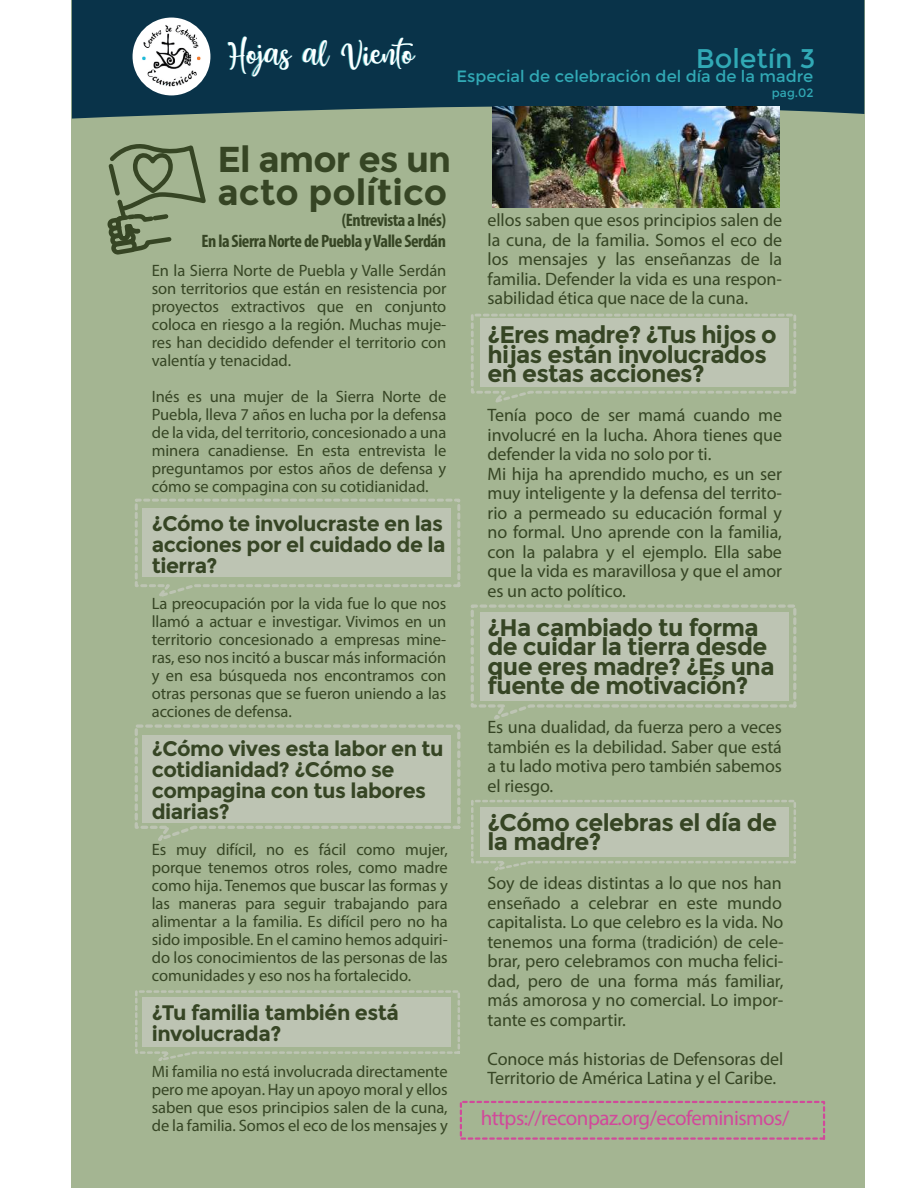
<style>
.page{position:relative;width:918px;height:1188px;background:#fff}
.page>*{position:absolute;margin:0;border:0;box-sizing:border-box;transform-origin:0 0}
.t1{font:43.2px "Honey Butter";color:#fff}
.t2{font:700 36px/33px "Montserrat";letter-spacing:-.005em;color:#364524}
.t3{font:27px "Montserrat";color:#31a9b5}
.t4{font:700 24px/19.5px "Montserrat";letter-spacing:-.025em;color:#364524}
.t5{font:700 21px/21px "Montserrat";letter-spacing:-.025em;color:#364524}
.t6{font:21px "Myriad Pro";letter-spacing:-.025em;color:#d1499a}
.t7{font:18px/19.5px "Myriad Pro";letter-spacing:-.005em;color:#364524;text-align:justify}
.t8{font:700 condensed 18px/21px "Myriad Pro";letter-spacing:-.025em;color:#364524;text-align:right}
.t9{font:16.5px/18px "Myriad Pro";letter-spacing:-.005em;color:#364524;text-align:justify}
.t10{font:16.35px "Montserrat";color:#31a9b5}
.t11{font:12px "Montserrat";color:#31a9b5}
</style>
<div class="page">
<div style="left:71px;top:0;width:793px;height:1188px;background:#a4b592"></div>
<div style="left:72px;top:0;width:792px;height:119px;background:#093349"></div>
<div style="left:133px;top:18px;width:77px;height:77px;background:#fff;border-radius:50%"></div>
<img style="left:141px;top:24px;width:61px;height:63px">
<svg style="left:135px;top:498px;width:326px;height:99px"></svg>
<svg style="left:134px;top:724px;width:327px;height:117px"></svg>
<svg style="left:135px;top:990px;width:325px;height:71px"></svg>
<svg style="left:471px;top:800px;width:325px;height:71px"></svg>
<svg style="left:470px;top:604px;width:327px;height:116px"></svg>
<svg style="left:471px;top:313px;width:325px;height:90px"></svg>
<div style="left:460px;top:1101px;width:365px;height:39px;border:2px dashed #d1499a"></div>
<svg style="left:107px;top:144px;width:99px;height:111px"></svg>
<div style="left:480px;top:319px;width:309px;height:68px;background:#bdc4b3"></div>
<div style="left:480px;top:613px;width:309px;height:88px;background:#bdc4b3"></div>
<div style="left:480px;top:807px;width:309px;height:49px;background:#bdc4b3"></div>
<img style="left:493px;top:107px;width:287px;height:101px">
<h1 class="t1" style="left:228px;top:22px;width:188px">Hojas al Viento</h1>
<h3 class="t3" style="left:696px;top:43px;width:121px">Boletín 3</h3>
<p class="t10" style="left:457px;top:67px;width:358px">Especial de celebración del día de la madre</p>
<p class="t11" style="left:772px;top:85px;width:43px">pag.02</p>
<h2 class="t2" style="left:218px;top:143px;width:235px">El amor es un acto político</h2>
<p class="t8" style="left:202px;top:209px;width:246px">(Entrevista a Inés)<br>En la Sierra Norte de Puebla y Valle Serdán</p>
<p class="t9" style="left:152px;top:261px;width:296px">En la Sierra Norte de Puebla y Valle Serdán son territorios que están en resistencia por proyectos extractivos que en conjunto coloca en riesgo a la región. Muchas muje&shy;res han decidido defender el territorio con valentía y tenacidad.</p>
<p class="t9" style="left:152px;top:387px;width:296px">Inés es una mujer de la Sierra Norte de Puebla, lleva 7 años en lucha por la defensa de la vida, del territorio, concesionado a una minera canadiense. En esta entrevista le preguntamos por estos años de defensa y cómo se compagina con su cotidianidad.</p>
<p class="t5" style="left:152px;top:513px;width:295px;text-align:justify">¿Cómo te involucraste en las acciones por el cuidado de la tierra?</p>
<p class="t9" style="left:152px;top:594px;width:296px">La preocupación por la vida fue lo que nos llamó a actuar e investigar. Vivimos en un territorio concesionado a empresas mine&shy;ras, eso nos incitó a buscar más información y en esa búsqueda nos encontramos con otras personas que se fueron uniendo a las acciones de defensa.</p>
<p class="t5" style="left:152px;top:738px;width:293px">¿Cómo vives esta labor en tu cotidianidad? ¿Cómo se compagina con tus labores diarias?</p>
<p class="t9" style="left:152px;top:840px;width:297px">Es muy difícil, no es fácil como mujer, porque tenemos otros roles, como madre como hija. Tenemos que buscar las formas y las maneras para seguir trabajando para alimentar a la familia. Es difícil pero no ha sido imposible. En el camino hemos adquiri&shy;do los conocimientos de las personas de las comunidades y eso nos ha fortalecido.</p>
<p class="t5" style="left:152px;top:1002px;width:249px">¿Tu familia también está involucrada?</p>
<p class="t9" style="left:152px;top:1062px;width:297px">Mi familia no está involucrada directamente pero me apoyan. Hay un apoyo moral y ellos saben que esos principios salen de la cuna, de la familia. Somos el eco de los mensajes y</p>
<p class="t7" style="left:488px;top:210px;width:296px">ellos saben que esos principios salen de la cuna, de la familia. Somos el eco de los mensajes y las enseñanzas de la familia. Defender la vida es una respon&shy;sabilidad ética que nace de la cuna.</p>
<h3 class="t4" style="left:488px;top:325px;width:291px">¿Eres madre? ¿Tus hijos o hijas están involucrados en estas acciones?</h3>
<p class="t7" style="left:488px;top:405px;width:296px;text-align:left">Tenía poco de ser mamá cuando me involucré en la lucha. Ahora tienes que defender la vida no solo por ti.<br>Mi hija ha aprendido mucho, es un ser muy inteligente y la defensa del territo&shy;rio a permeado su educación formal y no formal. Uno aprende con la familia, con la palabra y el ejemplo. Ella sabe que la vida es maravillosa y que el amor es un acto político.</p>
<h3 class="t4" style="left:488px;top:618px;width:289px">¿Ha cambiado tu forma de cuidar la tierra desde que eres madre? ¿Es una fuente de motivación?</h3>
<p class="t7" style="left:488px;top:717px;width:296px">Es una dualidad, da fuerza pero a veces también es la debilidad. Saber que está a tu lado motiva pero también sabemos el riesgo.</p>
<h3 class="t4" style="left:488px;top:813px;width:291px">¿Cómo celebras el día de la madre?</h3>
<p class="t7" style="left:488px;top:873px;width:297px">Soy de ideas distintas a lo que nos han enseñado a celebrar en este mundo capitalista. Lo que celebro es la vida. No tenemos una forma (tradición) de cele&shy;brar, pero celebramos con mucha felici&shy;dad, pero de una forma más familiar, más amorosa y no comercial. Lo impor&shy;tante es compartir.</p>
<p class="t7" style="left:488px;top:1049px;width:297px">Conoce más historias de Defensoras del<br>Territorio de América Latina y el Caribe.</p>
<p class="t6" style="left:481px;top:1105px;width:310px">https://reconpaz.org/ecofeminismos/</p>
</div>
